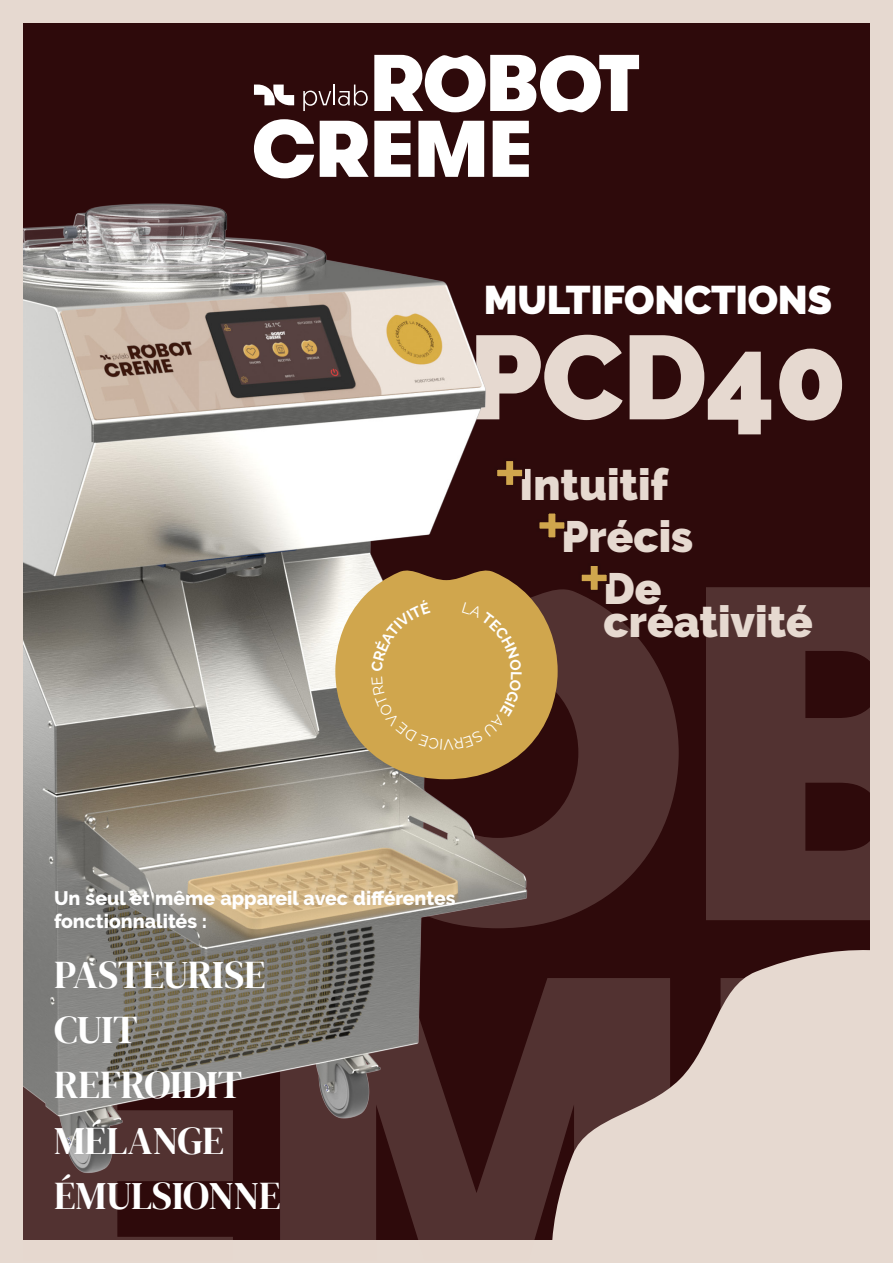
<style>
.page{position:relative;width:893px;height:1263px;background:#e6d9d0}
.page>*{position:absolute;margin:0;border:0;box-sizing:border-box;transform-origin:0 0}
.t1{font:900 118.5px "Raleway";letter-spacing:-.01em;color:#e6d9d0}
.t2{font:900 43.8px "Raleway";color:#e6d9d0}
.t3{font:900 39.9px "Raleway";letter-spacing:-.01em;color:#fff}
.Style_de_sous_titre{font:39px "DM Serif Display";letter-spacing:-.005em;color:#fff}
.Style_de_sous-titres{font:800 19.5px/23.2px "Raleway";color:#fff}
</style>
<div class="page">
<div style="left:23px;top:23px;width:847px;height:1216px;background:#2e0a0b"></div>
<svg style="left:706px;top:587px;width:164px;height:333px;fill:#523231"></svg>
<svg style="left:23px;top:1203px;width:210px;height:37px"></svg>
<svg style="left:280px;top:1203px;width:270px;height:37px;fill:#523231"></svg>
<svg style="left:550px;top:950px;width:320px;height:290px;background:#d6c7bf"></svg>
<svg style="left:254px;top:85px;width:40px;height:20px"></svg>
<svg style="left:303px;top:85px;width:65px;height:26px"></svg>
<svg style="left:374px;top:54px;width:265px;height:59px"></svg>
<svg style="left:255px;top:119px;width:58px;height:20px"></svg>
<svg style="left:320px;top:121px;width:90px;height:18px"></svg>
<svg style="left:418px;top:121px;width:66px;height:18px"></svg>
<svg style="left:493px;top:121px;width:36px;height:18px"></svg>
<img style="left:23px;top:139px;width:669px;height:1064px">
<svg style="left:335px;top:566px;width:223px;height:213px;fill:#d0a64d"></svg>
<svg style="left:493px;top:457px;width:33px;height:32px"></svg>
<svg style="left:535px;top:509px;width:34px;height:33px"></svg>
<svg style="left:577px;top:562px;width:34px;height:32px"></svg>
<div style="left:371px;top:599px;width:151px;height:151px;background:#d0a64d"></div>
<p class="t3" style="left:484px;top:277px;width:350px">MULTIFONCTIONS</p>
<p class="t1" style="left:469px;top:309px;width:380px">PCD40</p>
<p class="t2" style="left:520px;top:459px;width:150px">Intuitif</p>
<p class="t2" style="left:561px;top:511px;width:133px">Précis</p>
<p class="t2" style="left:604px;top:563px;width:59px">De</p>
<p class="t2" style="left:604px;top:596px;width:211px">créativité</p>
<p class="Style_de_sous-titres" style="left:54px;top:886px;width:403px">Un seul et même appareil avec différentes fonctionnalités :</p>
<p class="Style_de_sous_titre" style="left:54px;top:952px;width:213px">PASTEURISE</p>
<p class="Style_de_sous_titre" style="left:54px;top:1007px;width:85px">CUIT</p>
<p class="Style_de_sous_titre" style="left:54px;top:1063px;width:190px">REFROIDIT</p>
<p class="Style_de_sous_titre" style="left:54px;top:1118px;width:172px">MÉLANGE</p>
<p class="Style_de_sous_titre" style="left:54px;top:1173px;width:228px">ÉMULSIONNE</p>
</div>
